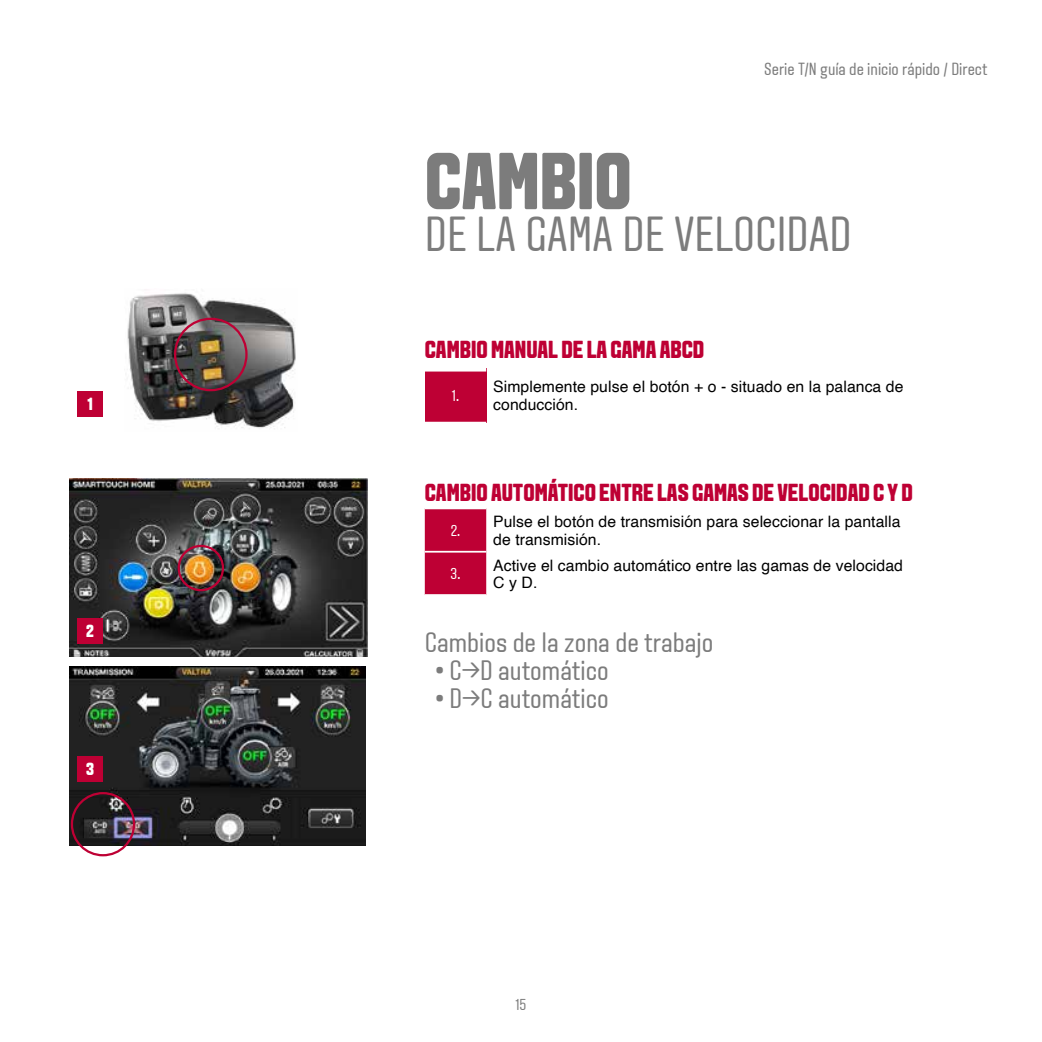
<style>
.page{position:relative;width:1042px;height:1042px;background:#fff}
.page>*{position:absolute;margin:0;border:0;box-sizing:border-box;transform-origin:0 0}
.t1{font:700 80.5px "VALTRA Aveny T 2020 Extra";color:#7c7c7c}
.t2{font:49px "VALTRA Aveny T 2020 Regular";color:#7c7c7c}
.t3{font:28px "VALTRA Aveny T 2020 Regular";color:#7c7c7c}
.t4{font:700 24.5px "VALTRA Aveny T 2020 Extra";color:#be0034}
.t5{font:17.5px "VALTRA Aveny T 2020 Regular";color:#7c7c7c}
.t6{font:700 17.5px "VALTRA Aveny T 2020 Extra";color:#fff}
.t7{font:15.75px/17.5px "Helvetica";letter-spacing:.005em;color:#000}
.t8{font:15.75px "VALTRA Aveny T 2020 Regular";color:#fff}
.t9{font:15.75px "VALTRA Aveny T 2020 Regular";color:#7c7c7c}
</style>
<div class="page">
<img style="left:69px;top:666px;width:297px;height:179px">
<img style="left:69px;top:478px;width:298px;height:178px">
<div style="left:77px;top:391px;width:26px;height:26px;background:#be0034"></div>
<div style="left:77px;top:756px;width:26px;height:25px;background:#be0034"></div>
<div style="left:77px;top:618px;width:26px;height:26px;background:#be0034"></div>
<div style="left:178px;top:545px;width:46px;height:46px;border:2px solid #be0034;border-radius:50%"></div>
<div style="left:71px;top:792px;width:64px;height:64px;border:2px solid #be0034;border-radius:50%"></div>
<img style="left:127px;top:293px;width:169px;height:136px">
<div style="left:174px;top:318px;width:74px;height:73px;border:2px solid #be0034;border-radius:50%"></div>
<div style="left:425px;top:368px;width:61px;height:55px;background:#be0034"></div>
<hr style="left:425px;top:422px;width:61px;height:1px;background:#fff">
<div style="left:425px;top:364px;width:61px;height:7px;background:#fff"></div>
<div style="left:425px;top:509px;width:61px;height:85px;background:#be0034"></div>
<hr style="left:425px;top:551px;width:61px;height:1px;background:#fff">
<p class="t6" style="left:87px;top:393px;width:7px">1</p>
<p class="t6" style="left:86px;top:619px;width:9px">2</p>
<p class="t6" style="left:86px;top:757px;width:9px">3</p>
<p class="t5" style="left:764px;top:58px;width:225px">Serie T/N guía de inicio rápido / Direct</p>
<h1 class="t1" style="left:425px;top:129px;width:208px">CAMBIO</h1>
<h2 class="t2" style="left:425px;top:203px;width:428px">DE LA GAMA DE VELOCIDAD</h2>
<h3 class="t4" style="left:425px;top:333px;width:281px">CAMBIO MANUAL DE LA GAMA ABCD</h3>
<p class="t8" style="left:452px;top:385px;width:9px">1.</p>
<p class="t7" style="left:493px;top:379px;width:412px">Simplemente pulse el botón + o - situado en la palanca de conducción.</p>
<h3 class="t4" style="left:425px;top:476px;width:489px">CAMBIO AUTOMÁTICO ENTRE LAS GAMAS DE VELOCIDAD C Y D</h3>
<p class="t8" style="left:451px;top:520px;width:11px">2.</p>
<p class="t7" style="left:493px;top:513px;width:409px">Pulse el botón de transmisión para seleccionar la pantalla de transmisión.</p>
<p class="t8" style="left:451px;top:563px;width:11px">3.</p>
<p class="t7" style="left:493px;top:557px;width:411px">Active el cambio automático entre las gamas de velocidad<br>C y D.</p>
<h3 class="t3" style="left:425px;top:624px;width:290px">Cambios de la zona de trabajo</h3>
<h3 class="t3" style="left:435px;top:652px;width:175px">• C&gt;→D automático</h3>
<h3 class="t3" style="left:435px;top:680px;width:175px">• D→&gt;C automático</h3>
<p class="t9" style="left:515px;top:994px;width:12px">15</p>
</div>
